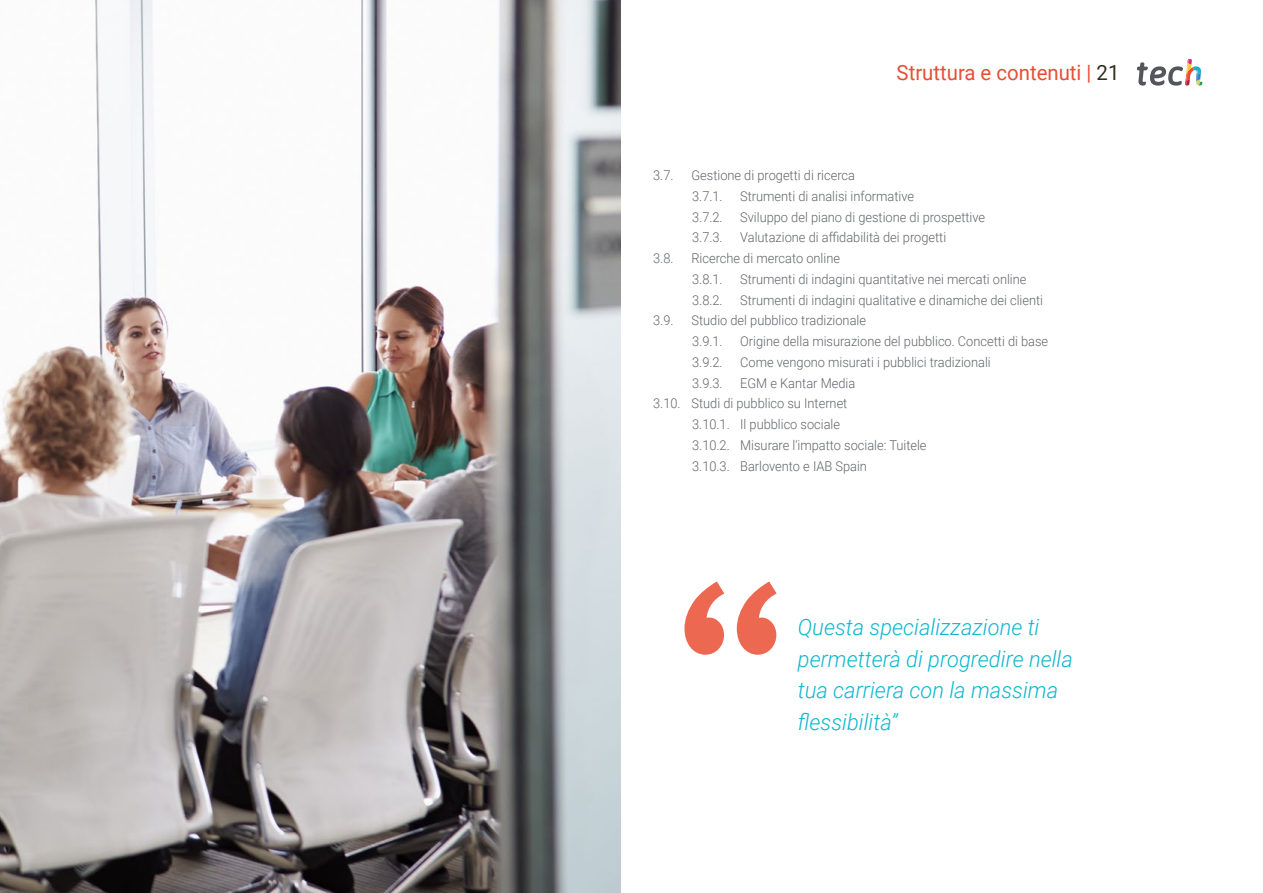
<style>
.page{position:relative;width:1263px;height:893px;background:#fff}
.page>*{position:absolute;margin:0;border:0;box-sizing:border-box;transform-origin:0 0}
.t1{font:italic 300 22.5px/31.5px "Roboto";color:#0fb6cf}
.t2{font:21px "Roboto";color:#e94d35}
.t3{font:300 13.5px/20.7px "Roboto";color:#61646a;scale:.95 1}
.s1{color:#312e20}
</style>
<div class="page">
<svg style="left:1137px;top:59px;width:65px;height:27px"></svg>
<img style="left:0;top:0;width:621px;height:893px">
<svg style="left:684px;top:581px;width:93px;height:74px"></svg>
<h2 class="t2" style="left:897px;top:57px;width:224px">Struttura e contenuti | <span class="s1">21</span></h2>
<p class="t3" style="left:653px;top:165px;width:23px">3.7.</p>
<p class="t3" style="left:691px;top:165px;width:174px">Gestione di progetti di ricerca<br>3.7.1.</p>
<p class="t3" style="left:740px;top:185px;width:185px">Strumenti di analisi informative</p>
<p class="t3" style="left:692px;top:206px;width:34px">3.7.2.</p>
<p class="t3" style="left:740px;top:206px;width:259px">Sviluppo del piano di gestione di prospettive</p>
<p class="t3" style="left:692px;top:227px;width:34px">3.7.3.</p>
<p class="t3" style="left:740px;top:227px;width:218px">Valutazione di affidabilità dei progetti</p>
<p class="t3" style="left:653px;top:248px;width:23px">3.8.</p>
<p class="t3" style="left:691px;top:248px;width:158px">Ricerche di mercato online<br>3.8.1.</p>
<p class="t3" style="left:740px;top:268px;width:303px">Strumenti di indagini quantitative nei mercati online</p>
<p class="t3" style="left:692px;top:289px;width:34px">3.8.2.</p>
<p class="t3" style="left:740px;top:289px;width:320px">Strumenti di indagini qualitative e dinamiche dei clienti</p>
<p class="t3" style="left:653px;top:310px;width:23px">3.9.</p>
<p class="t3" style="left:691px;top:310px;width:185px">Studio del pubblico tradizionale<br>3.9.1.</p>
<p class="t3" style="left:740px;top:331px;width:326px">Origine della misurazione del pubblico. Concetti di base</p>
<p class="t3" style="left:692px;top:351px;width:34px">3.9.2.</p>
<p class="t3" style="left:740px;top:351px;width:265px">Come vengono misurati i pubblici tradizionali</p>
<p class="t3" style="left:692px;top:372px;width:34px">3.9.3.</p>
<p class="t3" style="left:740px;top:372px;width:123px">EGM e Kantar Media</p>
<p class="t3" style="left:653px;top:393px;width:206px">3.10. Studi di pubblico su Internet</p>
<p class="t3" style="left:692px;top:414px;width:157px">3.10.1. Il pubblico sociale</p>
<p class="t3" style="left:692px;top:434px;width:248px">3.10.2. Misurare l'impatto sociale: Tuitele</p>
<p class="t3" style="left:692px;top:455px;width:186px">3.10.3. Barlovento e IAB Spain</p>
<h1 class="t1" style="left:798px;top:610px;width:277px">Questa specializzazione ti permetterà di progredire nella tua carriera con la massima flessibilità”</h1>
</div>
